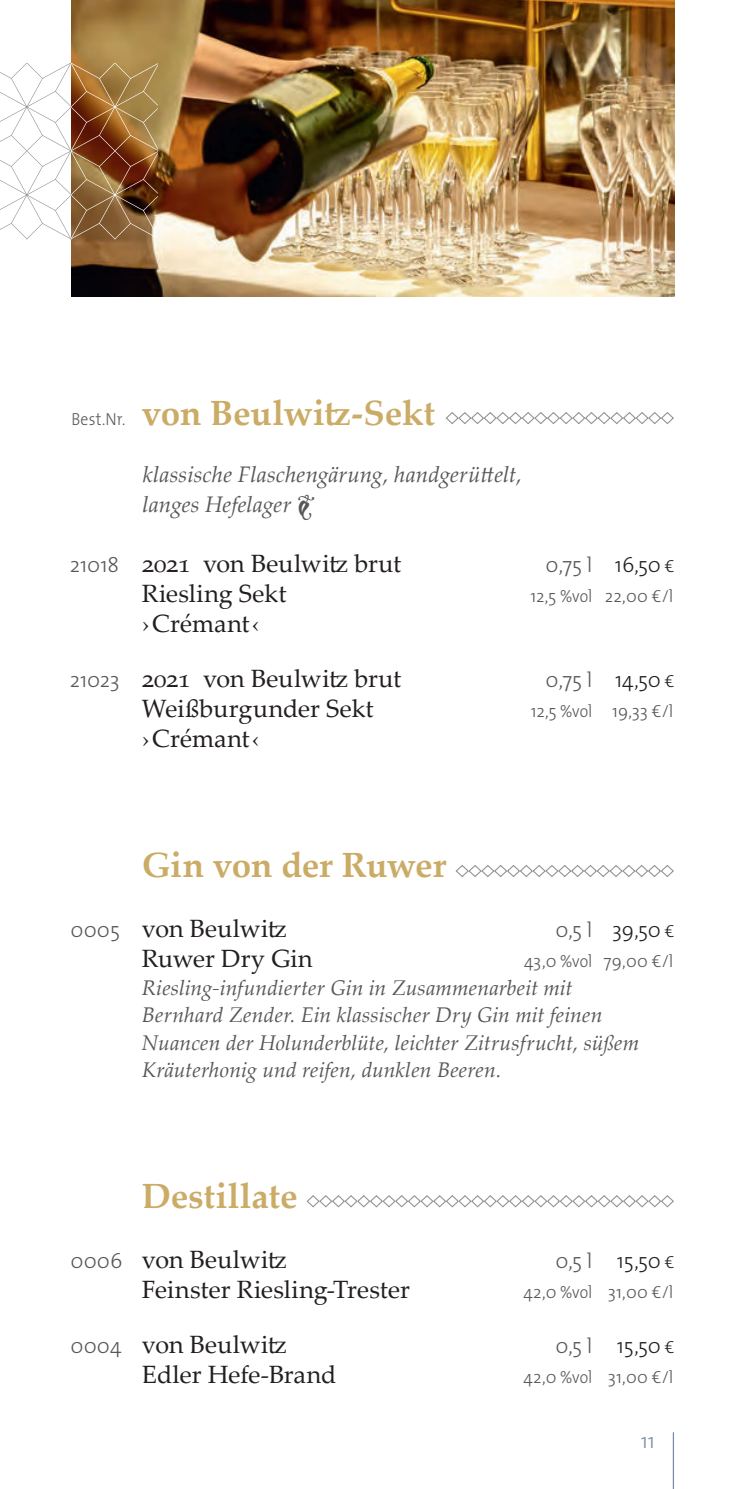
<style>
.page{position:relative;width:745px;height:1489px;background:#fff}
.page>*{position:absolute;margin:0;border:0;box-sizing:border-box;transform-origin:0 0}
.t1{font:700 35px "Palatino Linotype";letter-spacing:-.005em;color:#cbac67}
.t2{font:25px "Palatino Linotype";color:#231f20}
.t3{font:italic 22.5px/30px "Palatino Linotype";letter-spacing:.005em;color:#57585a}
.t4{font:italic 21.25px/27.5px "Palatino Linotype";letter-spacing:.005em;color:#57585a}
.t5{font:300 21.25px "The Mix";letter-spacing:-.01em;color:#231f20}
.t6{font:300 21.25px "The Mix";color:#57585a}
.t7{font:300 21.25px "The Mix";color:#778ca9}
.t8{font:300 17.5px "The Mix";letter-spacing:.01em;color:#57585a}
.s1{font-family:"The Mix";font-weight:300;font-size:17.5px;color:#57585a}
.s2{font-family:"Minion Pro";font-style:normal}
.s3{font-family:"The Mix";font-weight:300;font-size:21.25px;color:#57585a}
.s4{color:#231f20}
.s5{font-size:17.5px;color:#231f20}
.s6{color:#57585a}
.s7{font-size:17.5px}
</style>
<div class="page">
<hr style="left:672px;top:1431px;width:1px;height:57px;background:#778ca9">
<svg style="left:306px;top:1195px;width:368px;height:13px"></svg>
<svg style="left:455px;top:865px;width:219px;height:12px"></svg>
<svg style="left:445px;top:412px;width:229px;height:13px"></svg>
<img style="left:71px;top:0;width:602px;height:296px">
<svg style="left:0;top:63px;width:158px;height:176px"></svg>
<h1 class="t1" style="left:71px;top:388px;width:365px"><span class="s1">Best.Nr.</span> von Beulwitz-Sekt</h1>
<p class="t3" style="left:142px;top:458px;width:380px">klassische Flaschengärung, handgerüttelt, langes Hefelager <span class="s2">•</span></p>
<p class="t2" style="left:70px;top:546px;width:333px"><span class="s3">21018</span> 2021 von Beulwitz brut</p>
<p class="t6" style="left:545px;top:554px;width:130px">0,75 l <span class="s4">16,50</span> <span class="s5">€</span></p>
<p class="t2" style="left:142px;top:576px;width:146px">Riesling Sekt</p>
<p class="t8" style="left:530px;top:587px;width:144px">12,5 %vol 22,00 €/l</p>
<p class="t2" style="left:142px;top:606px;width:120px">› Crémant ‹</p>
<p class="t2" style="left:70px;top:661px;width:333px"><span class="s3">21023</span> 2021 von Beulwitz brut</p>
<p class="t6" style="left:545px;top:669px;width:130px">0,75 l <span class="s4">14,50</span> <span class="s5">€</span></p>
<p class="t2" style="left:142px;top:691px;width:233px">Weißburgunder Sekt</p>
<p class="t8" style="left:530px;top:702px;width:144px">12,5 %vol 19,33 €/l</p>
<p class="t2" style="left:142px;top:721px;width:120px">› Crémant ‹</p>
<h1 class="t1" style="left:142px;top:851px;width:306px">Gin von der Ruwer</h1>
<p class="t2" style="left:70px;top:911px;width:218px"><span class="s3">0005</span> von Beulwitz</p>
<p class="t5" style="left:555px;top:919px;width:120px"><span class="s6">0,5 l</span> 39,50 <span class="s7">€</span></p>
<p class="t2" style="left:142px;top:941px;width:172px">Ruwer Dry Gin</p>
<p class="t8" style="left:524px;top:952px;width:151px">43,0 %vol 79,00 €/l</p>
<p class="t4" style="left:142px;top:974px;width:498px">Riesling-infundierter Gin in Zusammenarbeit mit Bernhard Zender. Ein klassischer Dry Gin mit feinen Nuancen der Holunderblüte, leichter Zitrusfrucht, süßem Kräuterhonig und reifen, dunklen Beeren.</p>
<h1 class="t1" style="left:142px;top:1181px;width:157px">Destillate</h1>
<p class="t2" style="left:70px;top:1241px;width:218px"><span class="s3">0006</span> von Beulwitz</p>
<p class="t5" style="left:555px;top:1249px;width:120px"><span class="s6">0,5 l</span> 15,50 <span class="s7">€</span></p>
<p class="t2" style="left:142px;top:1271px;width:269px">Feinster Riesling-Trester</p>
<p class="t8" style="left:523px;top:1282px;width:152px">42,0 %vol 31,00 €/l</p>
<p class="t2" style="left:70px;top:1326px;width:218px"><span class="s3">0004</span> von Beulwitz</p>
<p class="t5" style="left:555px;top:1334px;width:120px"><span class="s6">0,5 l</span> 15,50 <span class="s7">€</span></p>
<p class="t2" style="left:142px;top:1356px;width:196px">Edler Hefe-Brand</p>
<p class="t8" style="left:523px;top:1367px;width:152px">42,0 %vol 31,00 €/l</p>
<p class="t7" style="left:640px;top:1430px;width:16px">11</p>
</div>
